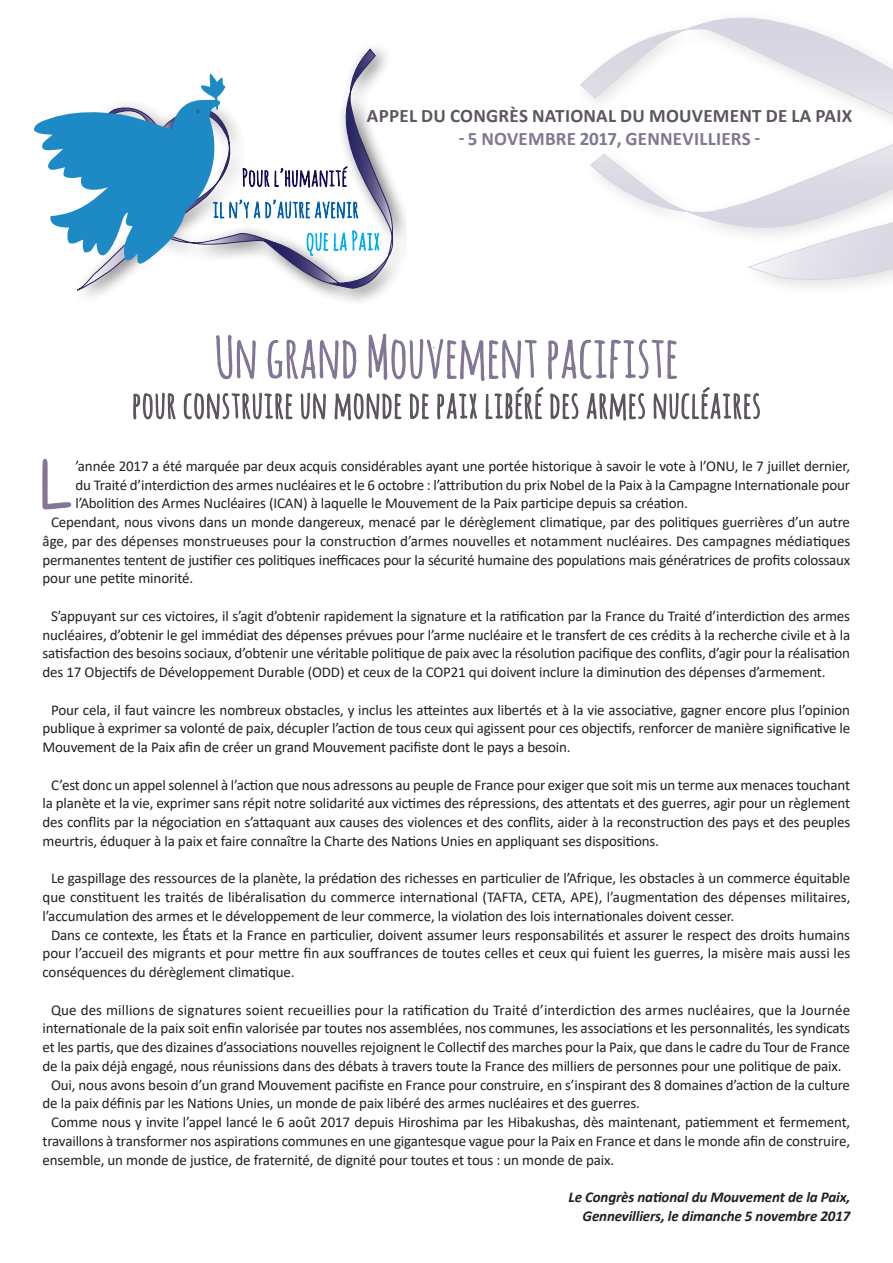
<style>
.page{position:relative;width:893px;height:1263px;background:#fff}
.page>*{position:absolute;margin:0;border:0;box-sizing:border-box;transform-origin:0 0}
.t1{font:700 19.05px "Calibri";letter-spacing:.015em;color:#5e5561}
.t2{font:700 19.05px "Calibri";letter-spacing:.015em;color:#827694}
.t3{font:15px/18.8px "Calibri";letter-spacing:-.01em;color:#231f20;text-align:justify}
.t4{font:15px "Calibri";letter-spacing:.01em;color:#231f20}
.t5{font:italic 700 15px/18.8px "Calibri";letter-spacing:-.01em;color:#231f20;text-align:right}
</style>
<div class="page">
<svg style="left:580px;top:17px;width:313px;height:270px"></svg>
<div style="left:67px;top:39px;width:340px;height:265px;background:#231f20;opacity:.75"></div>
<svg style="left:42px;top:459px;width:29px;height:51px"></svg>
<svg style="left:132px;top:245px;width:629px;height:175px"></svg>
<svg style="left:215px;top:313px;width:463px;height:108px"></svg>
<svg style="left:34px;top:49px;width:361px;height:242px"></svg>
<p class="t1" style="left:367px;top:102px;width:487px">APPEL DU CONGRÈS NATIONAL DU MOUVEMENT DE LA PAIX</p>
<p class="t2" style="left:459px;top:125px;width:303px">- 5 NOVEMBRE 2017, GENNEVILLIERS -</p>
<p class="t3" style="left:75px;top:456px;width:776px">’année 2017 a été marquée par deux acquis considérables ayant une portée historique à savoir le vote à l’ONU, le 7 juillet dernier,</p>
<p class="t3" style="left:75px;top:475px;width:776px">du Traité d’interdiction des armes nucléaires et le 6 octobre : l’attribution du prix Nobel de la Paix à la Campagne Internationale pour</p>
<p class="t3" style="left:75px;top:494px;width:614px">l’Abolition des Armes Nucléaires (ICAN) à laquelle le Mouvement de la Paix participe depuis sa création.</p>
<p class="t3" style="left:51px;top:512px;width:801px">Cependant, nous vivons dans un monde dangereux, menacé par le dérèglement climatique, par des politiques guerrières d’un autre</p>
<p class="t3" style="left:43px;top:531px;width:809px">âge, par des dépenses monstrueuses pour la construction d’armes nouvelles et notamment nucléaires. Des campagnes médiatiques</p>
<p class="t3" style="left:43px;top:550px;width:809px">permanentes tentent de justifier ces politiques inefficaces pour la sécurité humaine des populations mais génératrices de profits colossaux</p>
<p class="t3" style="left:43px;top:569px;width:152px">pour une petite minorité.</p>
<p class="t3" style="left:43px;top:606px;width:809px;text-indent:9px">S’appuyant sur ces victoires, il s’agit d’obtenir rapidement la signature et la ratification par la France du Traité d’interdiction des armes nucléaires, d’obtenir le gel immédiat des dépenses prévues pour l’arme nucléaire et le transfert de ces crédits à la recherche civile et à la satisfaction des besoins sociaux, d’obtenir une véritable politique de paix avec la résolution pacifique des conflits, d’agir pour la réalisation des 17 Objectifs de Développement Durable (ODD) et ceux de la COP21 qui doivent inclure la diminution des dépenses d’armement.</p>
<p class="t3" style="left:43px;top:700px;width:809px;text-indent:9px">Pour cela, il faut vaincre les nombreux obstacles, y inclus les atteintes aux libertés et à la vie associative, gagner encore plus l’opinion publique à exprimer sa volonté de paix, décupler l’action de tous ceux qui agissent pour ces objectifs, renforcer de manière significative le Mouvement de la Paix afin de créer un grand Mouvement pacifiste dont le pays a besoin.</p>
<p class="t3" style="left:43px;top:775px;width:809px;text-indent:9px">C’est donc un appel solennel à l’action que nous adressons au peuple de France pour exiger que soit mis un terme aux menaces touchant la planète et la vie, exprimer sans répit notre solidarité aux victimes des répressions, des attentats et des guerres, agir pour un règlement des conflits par la négociation en s’attaquant aux causes des violences et des conflits, aider à la reconstruction des pays et des peuples meurtris, éduquer à la paix et faire connaître la Charte des Nations Unies en appliquant ses dispositions.</p>
<p class="t3" style="left:51px;top:869px;width:801px">Le gaspillage des ressources de la planète, la prédation des richesses en particulier de l’Afrique, les obstacles à un commerce équitable</p>
<p class="t3" style="left:43px;top:887px;width:809px">que constituent les traités de libéralisation du commerce international (TAFTA, CETA, APE), l’augmentation des dépenses militaires,</p>
<p class="t3" style="left:43px;top:906px;width:693px">l’accumulation des armes et le développement de leur commerce, la violation des lois internationales doivent cesser.</p>
<p class="t3" style="left:51px;top:925px;width:801px">Dans ce contexte, les États et la France en particulier, doivent assumer leurs responsabilités et assurer le respect des droits humains</p>
<p class="t3" style="left:43px;top:944px;width:809px">pour l’accueil des migrants et pour mettre fin aux souffrances de toutes celles et ceux qui fuient les guerres, la misère mais aussi les</p>
<p class="t3" style="left:43px;top:962px;width:254px">conséquences du dérèglement climatique.</p>
<p class="t4" style="left:51px;top:999px;width:801px">Que des millions de signatures soient recueillies pour la ratification du Traité d’interdiction des armes nucléaires, que la Journée</p>
<p class="t3" style="left:43px;top:1019px;width:809px">internationale de la paix soit enfin valorisée par toutes nos assemblées, nos communes, les associations et les personnalités, les syndicats</p>
<p class="t3" style="left:43px;top:1037px;width:809px">et les partis, que des dizaines d’associations nouvelles rejoignent le Collectif des marches pour la Paix, que dans le cadre du Tour de France</p>
<p class="t3" style="left:43px;top:1056px;width:800px">de la paix déjà engagé, nous réunissions dans des débats à travers toute la France des milliers de personnes pour une politique de paix.</p>
<p class="t3" style="left:51px;top:1075px;width:800px">Oui, nous avons besoin d’un grand Mouvement pacifiste en France pour construire, en s’inspirant des 8 domaines d’action de la culture</p>
<p class="t3" style="left:43px;top:1094px;width:599px">de la paix définis par les Nations Unies, un monde de paix libéré des armes nucléaires et des guerres.</p>
<p class="t3" style="left:51px;top:1112px;width:801px">Comme nous y invite l’appel lancé le 6 août 2017 depuis Hiroshima par les Hibakushas, dès maintenant, patiemment et fermement,</p>
<p class="t3" style="left:43px;top:1131px;width:809px">travaillons à transformer nos aspirations communes en une gigantesque vague pour la Paix en France et dans le monde afin de construire,</p>
<p class="t3" style="left:43px;top:1150px;width:573px">ensemble, un monde de justice, de fraternité, de dignité pour toutes et tous : un monde de paix.</p>
<p class="t5" style="left:569px;top:1187px;width:283px">Le Congrès national du Mouvement de la Paix,<br>Gennevilliers, le dimanche 5 novembre 2017</p>
</div>
